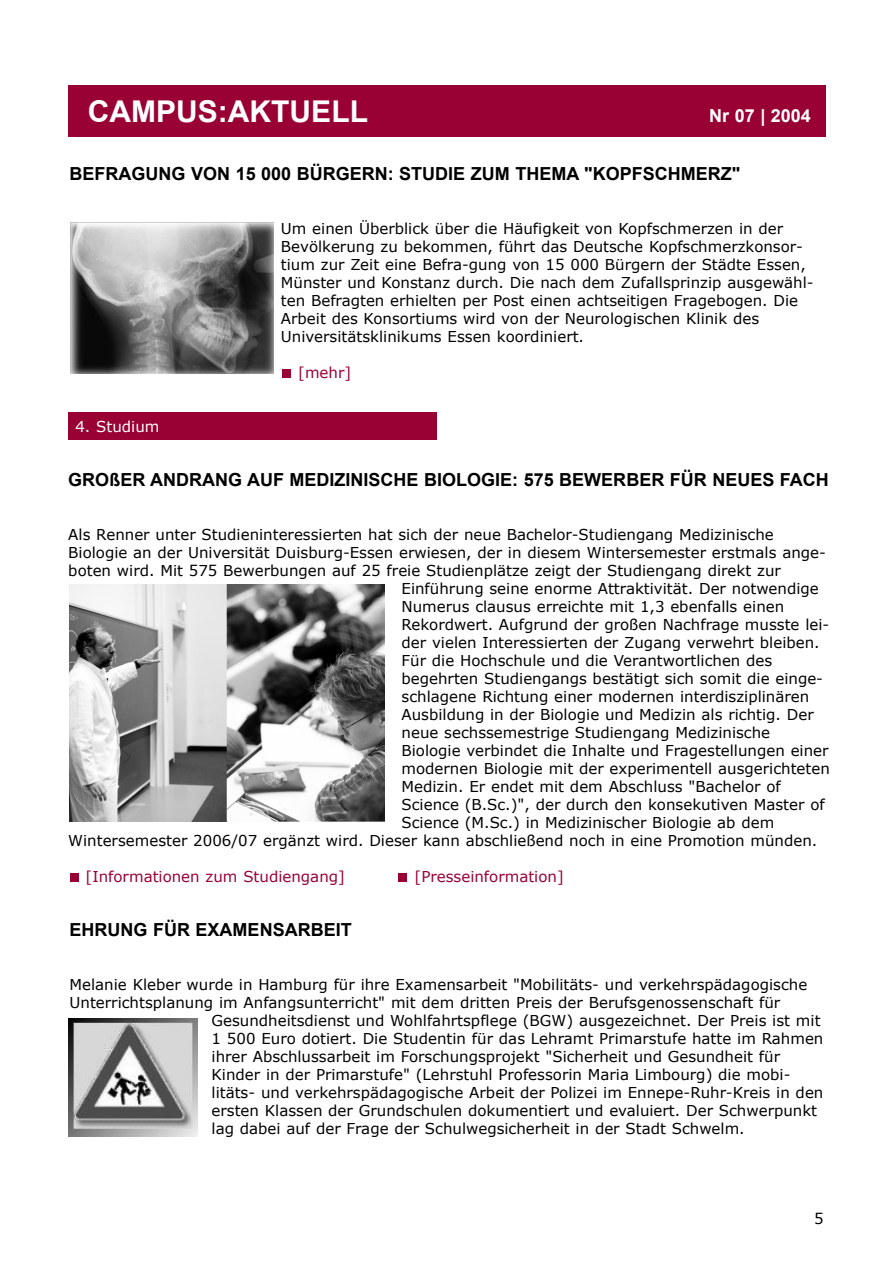
<style>
.page{position:relative;width:893px;height:1263px;background:#fff}
.page>*{position:absolute;margin:0;border:0;box-sizing:border-box;transform-origin:0 0}
.t1{font:700 30px "Arial";color:#fff}
.t2{font:700 18px "Arial";color:#000}
.t3{font:700 18px "Arial";color:#fff}
.t4{font:15px/18px "Verdana";color:#000}
.t5{font:15px "Verdana";color:#903}
.t6{font:15px "Verdana";color:#fff}
</style>
<div class="page">
<div style="left:68px;top:85px;width:757px;height:51px;background:#903"></div>
<div style="left:68px;top:412px;width:368px;height:28px;background:#903"></div>
<div style="left:282px;top:369px;width:9px;height:9px;background:#903"></div>
<img style="left:70px;top:222px;width:203px;height:152px">
<div style="left:398px;top:873px;width:9px;height:9px;background:#903"></div>
<div style="left:70px;top:873px;width:8px;height:9px;background:#903"></div>
<img style="left:70px;top:585px;width:314px;height:236px">
<img style="left:68px;top:1018px;width:129px;height:119px">
<h1 class="t1" style="left:88px;top:95px;width:281px">CAMPUS:AKTUELL</h1>
<p class="t3" style="left:709px;top:106px;width:103px">Nr 07 | 2004</p>
<p class="t2" style="left:70px;top:164px;width:672px">BEFRAGUNG VON 15 000 BÜRGERN: STUDIE ZUM THEMA "KOPFSCHMERZ"</p>
<p class="t6" style="left:75px;top:417px;width:86px">4. Studium</p>
<p class="t4" style="left:281px;top:219px;width:534px">Um einen Überblick über die Häufigkeit von Kopfschmerzen in der Bevölkerung zu bekommen, führt das Deutsche Kopfschmerzkonsor&shy;tium zur Zeit eine Befra-gung von 15 000 Bürgern der Städte Essen, Münster und Konstanz durch. Die nach dem Zufallsprinzip ausgewähl&shy;ten Befragten erhielten per Post einen achtseitigen Fragebogen. Die Arbeit des Konsortiums wird von der Neurologischen Klinik des Universitätsklinikums Essen koordiniert.</p>
<p class="t5" style="left:298px;top:363px;width:55px">[mehr]</p>
<p class="t2" style="left:68px;top:470px;width:762px">GROßER ANDRANG AUF MEDIZINISCHE BIOLOGIE: 575 BEWERBER FÜR NEUES FACH</p>
<p class="t4" style="left:68px;top:525px;width:707px">Als Renner unter Studieninteressierten hat sich der neue Bachelor-Studiengang Medizinische</p>
<p class="t4" style="left:68px;top:543px;width:759px">Biologie an der Universität Duisburg-Essen erwiesen, der in diesem Wintersemester erstmals ange-</p>
<p class="t4" style="left:68px;top:561px;width:714px">boten wird. Mit 575 Bewerbungen auf 25 freie Studienplätze zeigt der Studiengang direkt zur</p>
<p class="t4" style="left:401px;top:579px;width:419px">Einführung seine enorme Attraktivität. Der notwendige</p>
<p class="t4" style="left:401px;top:597px;width:384px">Numerus clausus erreichte mit 1,3 ebenfalls einen</p>
<p class="t4" style="left:401px;top:615px;width:429px">Rekordwert. Aufgrund der großen Nachfrage musste lei-</p>
<p class="t4" style="left:401px;top:633px;width:419px">der vielen Interessierten der Zugang verwehrt bleiben.</p>
<p class="t4" style="left:401px;top:651px;width:372px">Für die Hochschule und die Verantwortlichen des</p>
<p class="t4" style="left:401px;top:669px;width:423px">begehrten Studiengangs bestätigt sich somit die einge-</p>
<p class="t4" style="left:401px;top:687px;width:409px">schlagene Richtung einer modernen interdisziplinären</p>
<p class="t4" style="left:401px;top:705px;width:413px">Ausbildung in der Biologie und Medizin als richtig. Der</p>
<p class="t4" style="left:401px;top:723px;width:370px">neue sechssemestrige Studiengang Medizinische</p>
<p class="t4" style="left:401px;top:741px;width:428px">Biologie verbindet die Inhalte und Fragestellungen einer</p>
<p class="t4" style="left:401px;top:759px;width:430px">modernen Biologie mit der experimentell ausgerichteten</p>
<p class="t4" style="left:401px;top:777px;width:381px">Medizin. Er endet mit dem Abschluss "Bachelor of</p>
<p class="t4" style="left:401px;top:795px;width:424px">Science (B.Sc.)", der durch den konsekutiven Master of</p>
<p class="t4" style="left:401px;top:813px;width:374px">Science (M.Sc.) in Medizinischer Biologie ab dem</p>
<p class="t4" style="left:68px;top:831px;width:750px">Wintersemester 2006/07 ergänzt wird. Dieser kann abschließend noch in eine Promotion münden.</p>
<p class="t5" style="left:86px;top:867px;width:261px">[Informationen zum Studiengang]</p>
<p class="t5" style="left:414px;top:867px;width:151px">[Presseinformation]</p>
<p class="t2" style="left:70px;top:920px;width:283px">EHRUNG FÜR EXAMENSARBEIT</p>
<p class="t4" style="left:70px;top:975px;width:739px">Melanie Kleber wurde in Hamburg für ihre Examensarbeit "Mobilitäts- und verkehrspädagogische</p>
<p class="t4" style="left:70px;top:993px;width:712px">Unterrichtsplanung im Anfangsunterricht" mit dem dritten Preis der Berufsgenossenschaft für</p>
<p class="t4" style="left:211px;top:1011px;width:610px">Gesundheitsdienst und Wohlfahrtspflege (BGW) ausgezeichnet. Der Preis ist mit</p>
<p class="t4" style="left:211px;top:1029px;width:613px">1 500 Euro dotiert. Die Studentin für das Lehramt Primarstufe hatte im Rahmen</p>
<p class="t4" style="left:211px;top:1047px;width:570px">ihrer Abschlussarbeit im Forschungsprojekt "Sicherheit und Gesundheit für</p>
<p class="t4" style="left:211px;top:1065px;width:580px">Kinder in der Primarstufe" (Lehrstuhl Professorin Maria Limbourg) die mobi-</p>
<p class="t4" style="left:211px;top:1083px;width:613px">litäts- und verkehrspädagogische Arbeit der Polizei im Ennepe-Ruhr-Kreis in den</p>
<p class="t4" style="left:211px;top:1101px;width:607px">ersten Klassen der Grundschulen dokumentiert und evaluiert. Der Schwerpunkt</p>
<p class="t4" style="left:211px;top:1119px;width:534px">lag dabei auf der Frage der Schulwegsicherheit in der Stadt Schwelm.</p>
<p class="t4" style="left:814px;top:1209px;width:11px">5</p>
</div>
